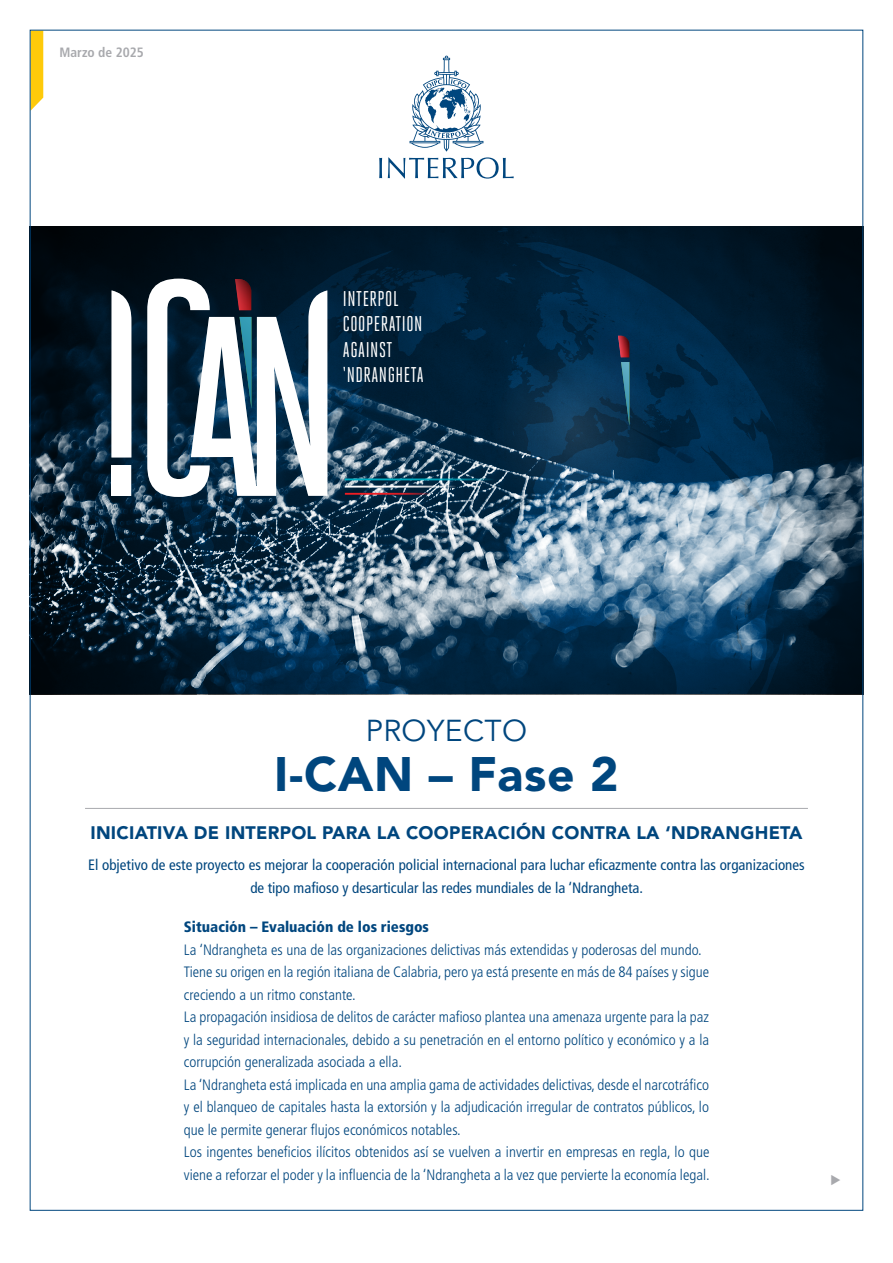
<style>
.page{position:relative;width:893px;height:1263px;background:#fff}
.page>*{position:absolute;margin:0;border:0;box-sizing:border-box;transform-origin:0 0}
.t1{font:900 48px "Avenir LT Std";letter-spacing:.015em;color:#00467e}
.t2{font:30px "Avenir LT Std";letter-spacing:.015em;color:#00467e}
.t3{font:21.3px/25.5px "Heroic Condensed";letter-spacing:.025em;color:#fff}
.t4{font:900 18px "Avenir LT Std";letter-spacing:.015em;color:#00467e}
.t5{font:300 condensed 15px/22.5px "Frutiger LT Std";color:#00467e}
.t6{font:condensed 15px/22.5px "Frutiger LT Std";color:#00467e;text-align:center}
.t7{font:900 condensed 15px "Frutiger LT Std";color:#00467e}
.t8{font:700 condensed 13.5px "Frutiger LT Std";color:#a8a9ad}
</style>
<div class="page">
<img style="left:32px;top:226px;width:829px;height:468px">
<svg style="left:338px;top:660px;width:5px;height:4px"></svg>
<svg style="left:286px;top:558px;width:12px;height:42px"></svg>
<svg style="left:461px;top:327px;width:26px;height:13px"></svg>
<svg style="left:504px;top:340px;width:24px;height:39px"></svg>
<svg style="left:778px;top:493px;width:3px;height:7px"></svg>
<svg style="left:496px;top:502px;width:22px;height:11px"></svg>
<svg style="left:760px;top:633px;width:25px;height:61px;background:#00213a"></svg>
<svg style="left:539px;top:325px;width:5px;height:4px"></svg>
<svg style="left:777px;top:431px;width:7px;height:16px"></svg>
<svg style="left:464px;top:573px;width:14px;height:13px"></svg>
<svg style="left:189px;top:614px;width:6px;height:10px"></svg>
<svg style="left:496px;top:226px;width:98px;height:64px;background:#002037"></svg>
<svg style="left:488px;top:345px;width:173px;height:167px;background:#1f4561"></svg>
<div style="left:590px;top:320px;width:115px;height:167px;background:#132d53;opacity:.75"></div>
<svg style="left:557px;top:331px;width:139px;height:132px;background:#093251"></svg>
<div style="left:113px;top:280px;width:324px;height:231px;background:#003154;opacity:.24"></div>
<svg style="left:111px;top:290px;width:20px;height:167px"></svg>
<div style="left:111px;top:466px;width:20px;height:30px;background:#fff"></div>
<svg style="left:147px;top:250px;width:308px;height:302px"></svg>
<hr style="left:345px;top:478px;width:149px;height:2px;background:#00a9bf">
<hr style="left:345px;top:486px;width:111px;height:1px;background:#fff">
<hr style="left:345px;top:493px;width:85px;height:2px;background:#ee1d23">
<svg style="left:379px;top:56px;width:135px;height:123px"></svg>
<hr style="left:85px;top:808px;width:723px;height:1px;background:#a8a9ad">
<svg style="left:32px;top:32px;width:11px;height:77px"></svg>
<p class="t8" style="left:60px;top:44px;width:86px">Marzo de 2025</p>
<h3 class="t3" style="left:343px;top:286px;width:82px">INTERPOL<br>COOPERATION<br>AGAINST ‘NDRANGHETA</h3>
<h2 class="t2" style="left:366px;top:714px;width:163px">PROYECTO</h2>
<h1 class="t1" style="left:274px;top:745px;width:346px">I-CAN – Fase 2</h1>
<p class="t4" style="left:90px;top:821px;width:714px">INICIATIVA DE INTERPOL PARA LA COOPERACIÓN CONTRA LA ‘NDRANGHETA</p>
<p class="t6" style="left:88px;top:854px;width:718px">El objetivo de este proyecto es mejorar la cooperación policial internacional para luchar eficazmente contra las organizaciones de tipo mafioso y desarticular las redes mundiales de la ‘Ndrangheta.</p>
<p class="t7" style="left:184px;top:918px;width:247px">Situación – Evaluación de los riesgos</p>
<p class="t5" style="left:184px;top:939px;width:527px">La ‘Ndrangheta es una de las organizaciones delictivas más extendidas y poderosas del mundo.<br>Tiene su origen en la región italiana de Calabria, pero ya está presente en más de 84 países y sigue creciendo a un ritmo constante.<br>La propagación insidiosa de delitos de carácter mafioso plantea una amenaza urgente para la paz y la seguridad internacionales, debido a su penetración en el entorno político y económico y a la corrupción generalizada asociada a ella.<br>La ‘Ndrangheta está implicada en una amplia gama de actividades delictivas, desde el narcotráfico y el blanqueo de capitales hasta la extorsión y la adjudicación irregular de contratos públicos, lo que le permite generar flujos económicos notables.<br>Los ingentes beneficios ilícitos obtenidos así se vuelven a invertir en empresas en regla, lo que viene a reforzar el poder y la influencia de la ‘Ndrangheta a la vez que pervierte la economía legal.</p>
</div>
